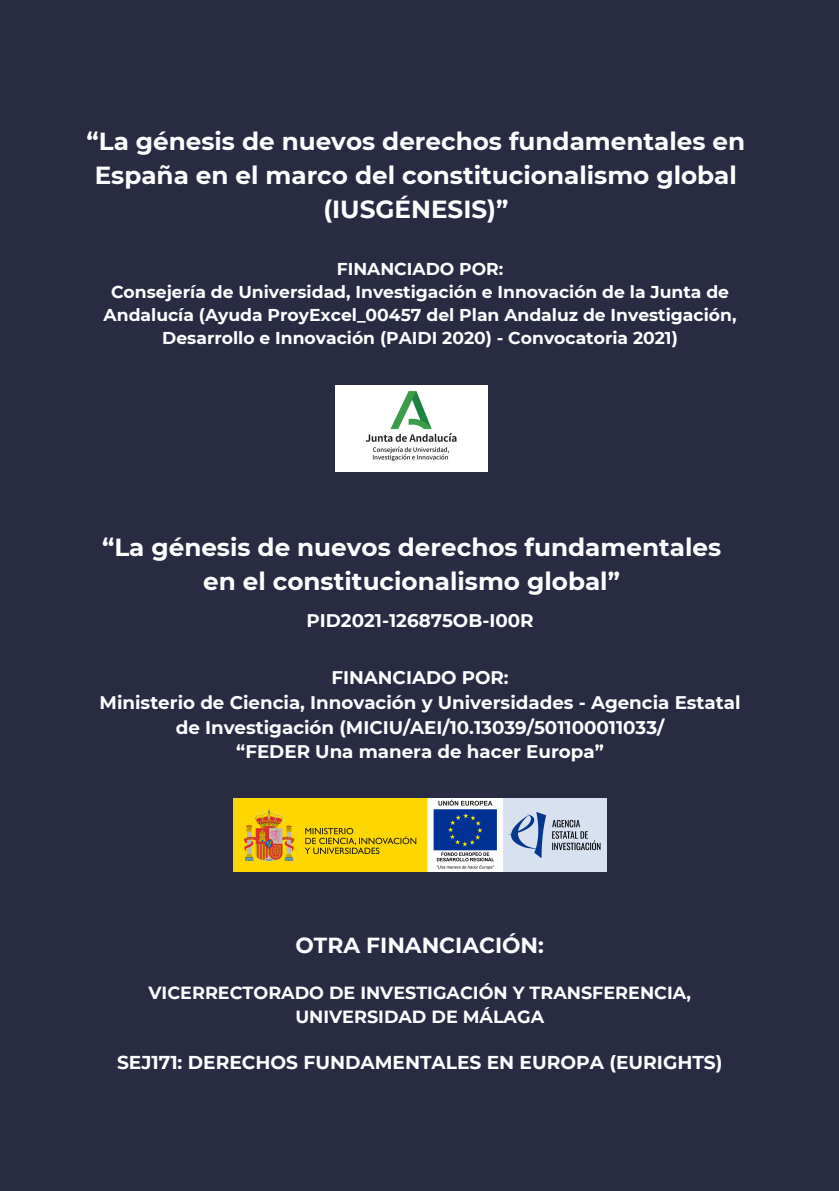
<style>
.page{position:relative;width:839px;height:1191px;background:#fff}
.page>*{position:absolute;margin:0;border:0;box-sizing:border-box;transform-origin:0 0}
.t1{font:700 24.6px/34px "Montserrat";color:#fff;text-align:center}
.t2{font:700 21.8px "Montserrat";color:#fff}
.t3{font:700 18.6px "Montserrat";color:#fff}
.t4{font:700 18.2px/24.6px "Montserrat";color:#fff;text-align:center}
.t5{font:700 17.6px/24.4px "Montserrat";color:#fff;text-align:center}
.t6{font:700 17.2px/23.2px "Montserrat";color:#fff;text-align:center}
</style>
<div class="page">
<div style="left:0;top:0;width:838px;height:1191px;background:#292b42"></div>
<img style="left:335px;top:386px;width:152px;height:85px">
<img style="left:234px;top:798px;width:372px;height:74px">
<h3 class="t1" style="left:86px;top:124px;width:660px">“La génesis de nuevos derechos fundamentales en<br>España en el marco del constitucionalismo global (IUSGÉNESIS)”</h3>
<p class="t6" style="left:337px;top:257px;width:168px">FINANCIADO POR:</p>
<p class="t6" style="left:104px;top:280px;width:634px">Consejería de Universidad, Investigación e Innovación de la Junta de<br>Andalucía (Ayuda ProyExcel_00457 del Plan Andaluz de Investigación,<br>Desarrollo e Innovación (PAIDI 2020) - Convocatoria 2021)</p>
<h3 class="t1" style="left:102px;top:530px;width:620px">“La génesis de nuevos derechos fundamentales en el constitucionalismo global”</h3>
<h3 class="t4" style="left:306px;top:608px;width:229px">PID2021-126875OB-I00R</h3>
<p class="t4" style="left:331px;top:666px;width:179px">FINANCIADO POR:</p>
<p class="t4" style="left:100px;top:690px;width:642px">Ministerio de Ciencia, Innovación y Universidades - Agencia Estatal de Investigación (MICIU/AEI/10.13039/501100011033/</p>
<h2 class="t4" style="left:236px;top:739px;width:369px">“FEDER Una manera de hacer Europa”</h2>
<p class="t2" style="left:295px;top:931px;width:250px">OTRA FINANCIACIÓN:</p>
<p class="t5" style="left:148px;top:980px;width:544px">VICERRECTORADO DE INVESTIGACIÓN Y TRANSFERENCIA,<br>UNIVERSIDAD DE MÁLAGA</p>
<h1 class="t3" style="left:117px;top:1051px;width:607px">SEJ171: DERECHOS FUNDAMENTALES EN EUROPA (EURIGHTS)</h1>
</div>
